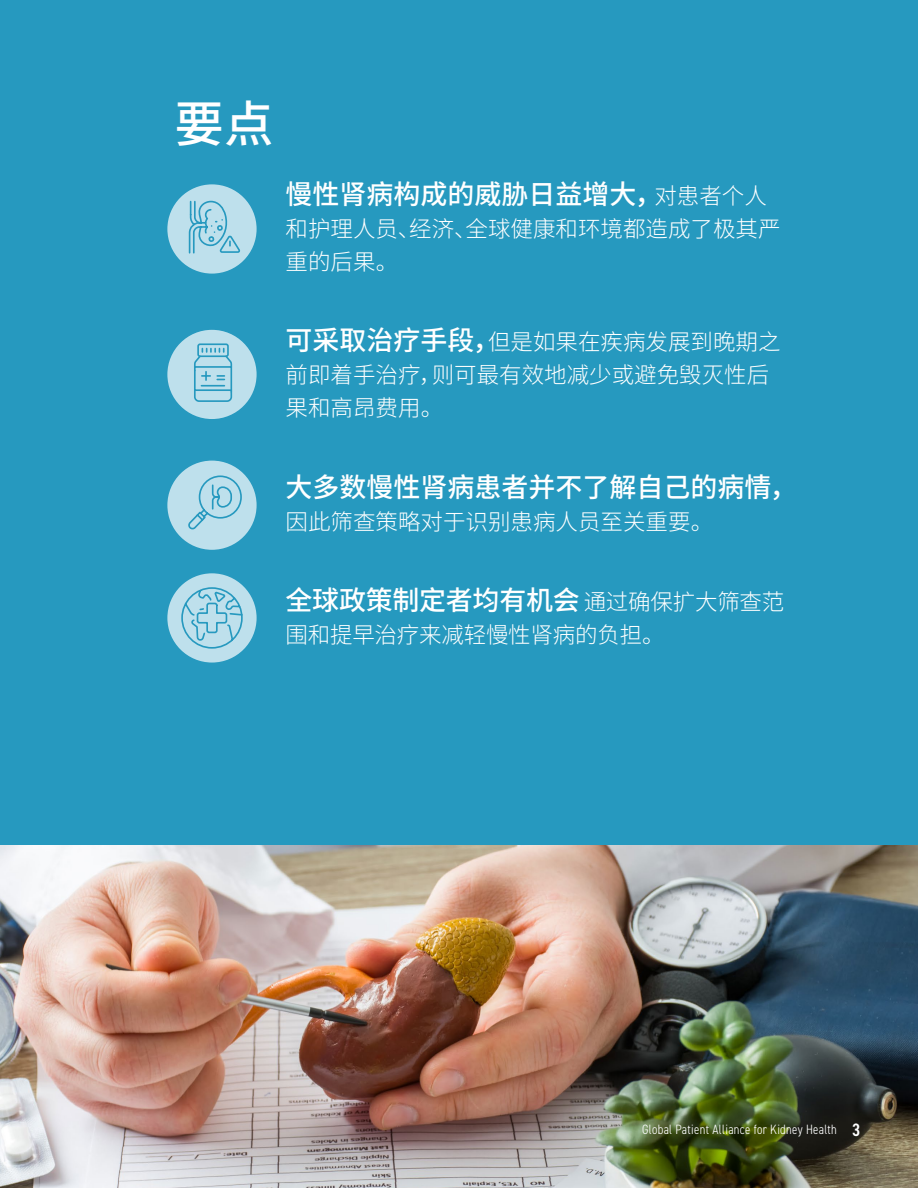
<style>
.page{position:relative;width:918px;height:1188px;background:#fff}
.page>*{position:absolute;margin:0;border:0;box-sizing:border-box;transform-origin:0 0}
.t1{font:500 49.5px "Source Han Sans SC";color:#fff}
.t2{font:500 27px "Source Han Sans SC";color:#fff}
.t3{font:300 22.5px/33px "Source Han Sans SC";color:#fff}
.t4{font:300 condensed 13.5px "DIN2014";letter-spacing:.025em;color:#fff}
.s1{font-weight:300;font-size:22.5px}
.s2{font-weight:500;font-size:27px}
.s3{font-weight:600;font-size:18px}
</style>
<div class="page">
<img style="left:0;top:845px;width:918px;height:343px">
<div style="left:0;top:0;width:918px;height:845px;background:#2699bf"></div>
<div style="left:167px;top:184px;width:90px;height:90px;background:#bee0ec;border-radius:50%"></div>
<div style="left:166px;top:183px;width:92px;height:92px;border:2px solid #2699bf;border-radius:50%"></div>
<div style="left:167px;top:329px;width:90px;height:91px;background:#bee0ec;border-radius:50%"></div>
<div style="left:166px;top:328px;width:92px;height:93px;border:2px solid #2699bf;border-radius:50%"></div>
<div style="left:167px;top:460px;width:90px;height:91px;background:#bee0ec;border-radius:50%"></div>
<div style="left:166px;top:459px;width:92px;height:92px;border:2px solid #2699bf;border-radius:50%"></div>
<div style="left:167px;top:573px;width:90px;height:90px;background:#bee0ec;border-radius:50%"></div>
<div style="left:166px;top:572px;width:92px;height:92px;border:2px solid #2699bf;border-radius:50%"></div>
<svg style="left:180px;top:586px;width:64px;height:63px"></svg>
<svg style="left:188px;top:200px;width:53px;height:54px"></svg>
<svg style="left:194px;top:343px;width:39px;height:59px"></svg>
<svg style="left:188px;top:475px;width:54px;height:55px"></svg>
<h1 class="t1" style="left:175px;top:96px;width:100px">要点</h1>
<p class="t2" style="left:286px;top:179px;width:483px">慢性肾病构成的威胁日益增大，<span class="s1">对患者个人</span></p>
<p class="t3" style="left:286px;top:213px;width:496px">和护理人员、经济、全球健康和环境都造成了极其严重的后果。</p>
<p class="t3" style="left:286px;top:326px;width:496px"><span class="s2">可采取治疗手段，</span>但是如果在疾病发展到晚期之前即着手治疗，则可最有效地减少或避免毁灭性后果和高昂费用。</p>
<p class="t2" style="left:286px;top:471px;width:513px">大多数慢性肾病患者并不了解自己的病情，</p>
<p class="t3" style="left:286px;top:505px;width:429px">因此筛查策略对于识别患病人员至关重要。</p>
<p class="t2" style="left:286px;top:585px;width:500px">全球政策制定者均有机会<span class="s1">通过确保扩大筛查范</span></p>
<p class="t3" style="left:286px;top:619px;width:381px">围和提早治疗来减轻慢性肾病的负担。</p>
<p class="t4" style="left:642px;top:1121px;width:220px">Global Patient Alliance for Kidney Health <span class="s3">3</span></p>
</div>
